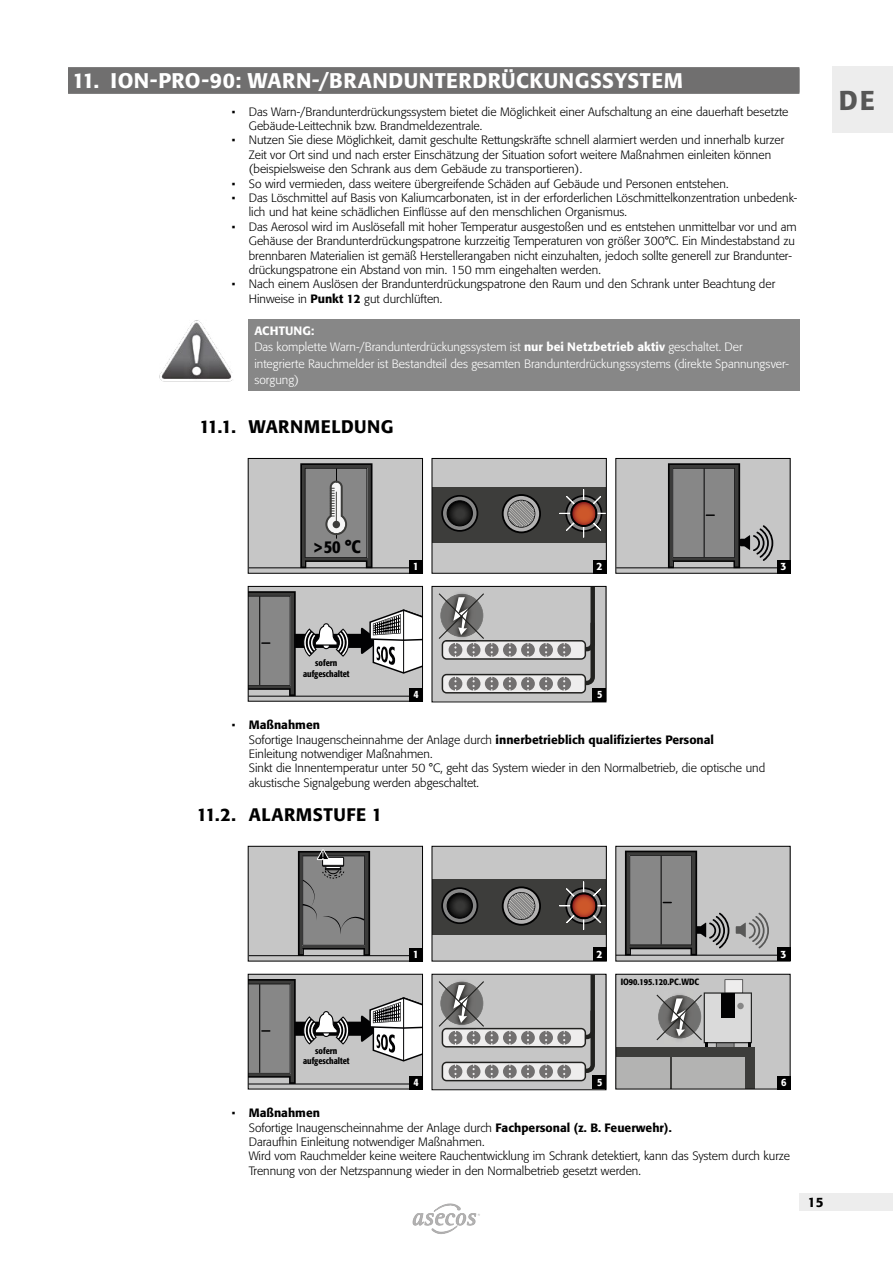
<style>
.page{position:relative;width:893px;height:1263px;background:#fff}
.page>*{position:absolute;margin:0;border:0;box-sizing:border-box;transform-origin:0 0}
.t1{font:500 27px "Formata Pro";color:#575756}
.t2{font:500 21px "Formata Pro";letter-spacing:.025em;color:#fff}
.t3{font:500 18px "Formata Pro";letter-spacing:.025em;color:#000}
.t4{font:500 condensed 17.85px "Formata Pro";color:#020203}
.t5{font:500 13.5px "Formata Pro";color:#000}
.t6{font:300 12px/14.4px "Formata Pro";color:#000}
.t7{font:300 12px/16.5px "Formata Pro";color:#fff}
.t8{font:10.8px "Myriad Pro";color:#fff}
.t9{font:500 10.5px "Formata Pro";color:#fff}
.t10{font:500 10.5px "Formata Pro";color:#fff;scale:.88 1}
.t11{font:500 condensed 9px/10.8px "Formata Pro";color:#000;text-align:center}
.s1{font-weight:500}
</style>
<div class="page">
<div style="left:799px;top:1194px;width:94px;height:17px;background:#ededed"></div>
<svg style="left:413px;top:1204px;width:67px;height:29px"></svg>
<div style="left:832px;top:67px;width:61px;height:66px;background:#ededed"></div>
<div style="left:68px;top:67px;width:731px;height:26px;background:#7f7e7e"></div>
<div style="left:68px;top:68px;width:731px;height:26px;background:#706f6f"></div>
<div style="left:248px;top:319px;width:551px;height:71px;background:#878787"></div>
<img style="left:160px;top:320px;width:73px;height:62px">
<div style="left:248px;top:458px;width:174px;height:115px;background:#c6c6c6"></div>
<hr style="left:249px;top:567px;width:173px;height:1px;background:#020203">
<svg style="left:300px;top:463px;width:72px;height:105px;background:#757575"></svg>
<hr style="left:336px;top:492px;width:1px;height:32px;background:#3d3d3b">
<div style="left:333px;top:521px;width:7px;height:7px;background:#3d3d3b;border-radius:50%"></div>
<div style="left:409px;top:560px;width:13px;height:13px;background:#000"></div>
<div style="left:248px;top:458px;width:175px;height:115px;border:1px solid #000"></div>
<div style="left:432px;top:458px;width:174px;height:115px;background:#c6c6c6"></div>
<div style="left:432px;top:487px;width:174px;height:55px;background:#3d3d3b"></div>
<svg style="left:441px;top:495px;width:37px;height:37px"></svg>
<svg style="left:447px;top:501px;width:25px;height:25px"></svg>
<div style="left:447px;top:500px;width:26px;height:26px;border:1px solid #020203;border-radius:50%"></div>
<svg style="left:559px;top:489px;width:45px;height:54px"></svg>
<div style="left:570px;top:500px;width:27px;height:27px;border:2px solid #000;border-radius:50%"></div>
<div style="left:571px;top:500px;width:26px;height:27px;border:1px solid #020203;border-radius:50%"></div>
<svg style="left:502px;top:494px;width:39px;height:39px"></svg>
<div style="left:593px;top:560px;width:13px;height:13px;background:#000"></div>
<div style="left:432px;top:458px;width:174px;height:115px;border:1px solid #000"></div>
<div style="left:616px;top:459px;width:174px;height:114px;background:#c6c6c6"></div>
<hr style="left:616px;top:567px;width:174px;height:1px;background:#020203">
<div style="left:777px;top:560px;width:13px;height:13px;background:#000"></div>
<svg style="left:668px;top:463px;width:105px;height:105px"></svg>
<div style="left:616px;top:458px;width:174px;height:115px;border:1px solid #000"></div>
<div style="left:248px;top:586px;width:174px;height:115px;background:#c6c6c6"></div>
<hr style="left:248px;top:696px;width:174px;height:1px;background:#020203">
<svg style="left:250px;top:591px;width:171px;height:105px"></svg>
<div style="left:409px;top:688px;width:13px;height:13px;background:#000"></div>
<div style="left:248px;top:586px;width:175px;height:115px;border:1px solid #000"></div>
<div style="left:432px;top:586px;width:174px;height:115px;background:#c6c6c6"></div>
<svg style="left:439px;top:588px;width:156px;height:105px"></svg>
<div style="left:593px;top:688px;width:13px;height:13px;background:#000"></div>
<div style="left:432px;top:586px;width:174px;height:116px;border:1px solid #000"></div>
<div style="left:248px;top:846px;width:174px;height:115px;background:#c6c6c6"></div>
<hr style="left:249px;top:955px;width:173px;height:1px;background:#020203">
<svg style="left:298px;top:849px;width:72px;height:107px;background:#727272"></svg>
<div style="left:409px;top:948px;width:13px;height:13px;background:#000"></div>
<div style="left:248px;top:846px;width:175px;height:115px;border:1px solid #000"></div>
<div style="left:432px;top:846px;width:174px;height:115px;background:#c6c6c6"></div>
<div style="left:432px;top:879px;width:174px;height:56px;background:#3d3d3b"></div>
<svg style="left:441px;top:887px;width:37px;height:37px"></svg>
<svg style="left:447px;top:893px;width:25px;height:25px"></svg>
<div style="left:447px;top:892px;width:26px;height:27px;border:1px solid #020203;border-radius:50%"></div>
<svg style="left:559px;top:881px;width:45px;height:49px"></svg>
<div style="left:570px;top:892px;width:27px;height:27px;border:2px solid #000;border-radius:50%"></div>
<div style="left:571px;top:893px;width:26px;height:26px;border:1px solid #020203;border-radius:50%"></div>
<svg style="left:502px;top:886px;width:39px;height:40px"></svg>
<div style="left:593px;top:948px;width:13px;height:13px;background:#000"></div>
<div style="left:432px;top:846px;width:174px;height:115px;border:1px solid #000"></div>
<div style="left:616px;top:846px;width:174px;height:115px;background:#c6c6c6"></div>
<hr style="left:616px;top:955px;width:174px;height:1px;background:#020203">
<svg style="left:736px;top:913px;width:33px;height:35px"></svg>
<div style="left:777px;top:948px;width:13px;height:13px;background:#000"></div>
<svg style="left:625px;top:851px;width:104px;height:104px"></svg>
<div style="left:616px;top:846px;width:174px;height:115px;border:1px solid #000"></div>
<svg style="left:250px;top:976px;width:171px;height:111px"></svg>
<svg style="left:250px;top:979px;width:171px;height:105px;background:#a2a2a2"></svg>
<div style="left:409px;top:1076px;width:13px;height:13px;background:#000"></div>
<div style="left:248px;top:974px;width:175px;height:115px;border:1px solid #000"></div>
<div style="left:432px;top:974px;width:174px;height:115px;background:#c6c6c6"></div>
<svg style="left:439px;top:976px;width:156px;height:105px"></svg>
<div style="left:593px;top:1076px;width:13px;height:13px;background:#000"></div>
<div style="left:432px;top:974px;width:174px;height:116px;border:1px solid #000"></div>
<div style="left:616px;top:974px;width:174px;height:115px;background:#c6c6c6"></div>
<div style="left:616px;top:1048px;width:138px;height:41px;background:#3d3d3b"></div>
<div style="left:672px;top:1057px;width:73px;height:32px;background:#b3b3b2"></div>
<div style="left:616px;top:1057px;width:54px;height:32px;background:#b3b3b2"></div>
<svg style="left:656px;top:979px;width:96px;height:69px"></svg>
<div style="left:777px;top:1076px;width:13px;height:13px;background:#000"></div>
<div style="left:616px;top:974px;width:174px;height:115px;border:1px solid #000"></div>
<h2 class="t2" style="left:72px;top:67px;width:612px">11. ION-PRO-90: WARN-/BRANDUNTERDRÜCKUNGSSYSTEM</h2>
<p class="t6" style="left:249px;top:104px;width:541px;text-indent:-17px">• Das Warn-/Brandunterdrückungssystem bietet die Möglichkeit einer Aufschaltung an eine dauerhaft besetzte<br>Gebäude-Leittechnik bzw. Brandmeldezentrale.</p>
<p class="t6" style="left:249px;top:133px;width:537px;text-indent:-17px">• Nutzen Sie diese Möglichkeit, damit geschulte Rettungskräfte schnell alarmiert werden und innerhalb kurzer<br>Zeit vor Ort sind und nach erster Einschätzung der Situation sofort weitere Maßnahmen einleiten können (beispielsweise den Schrank aus dem Gebäude zu transportieren).</p>
<p class="t6" style="left:232px;top:176px;width:498px">• So wird vermieden, dass weitere übergreifende Schäden auf Gebäude und Personen entstehen.</p>
<p class="t6" style="left:249px;top:191px;width:550px;text-indent:-17px">• Das Löschmittel auf Basis von Kaliumcarbonaten, ist in der erforderlichen Löschmittelkonzentration unbedenk&shy;lich und hat keine schädlichen Einflüsse auf den menschlichen Organismus.</p>
<p class="t6" style="left:249px;top:219px;width:549px;text-indent:-17px">• Das Aerosol wird im Auslösefall mit hoher Temperatur ausgestoßen und es entstehen unmittelbar vor und am Gehäuse der Brandunterdrückungspatrone kurzzeitig Temperaturen von größer 300°C. Ein Mindestabstand zu brennbaren Materialien ist gemäß Herstellerangaben nicht einzuhalten, jedoch sollte generell zur Brandunter&shy;drückungspatrone ein Abstand von min. 150 mm eingehalten werden.</p>
<p class="t6" style="left:249px;top:277px;width:528px;text-indent:-17px">• Nach einem Auslösen der Brandunterdrückungspatrone den Raum und den Schrank unter Beachtung der<br>Hinweise in <span class="s1">Punkt 12</span> gut durchlüften.</p>
<p class="t7" style="left:254px;top:322px;width:536px"><span class="s1">ACHTUNG:<br></span>Das komplette Warn-/Brandunterdrückungssystem ist <span class="s1">nur bei Netzbetrieb aktiv</span> geschaltet. Der integrierte Rauchmelder ist Bestandteil des gesamten Brandunterdrückungssystems (direkte Spannungsver&shy;sorgung)</p>
<h3 class="t3" style="left:199px;top:415px;width:196px">11.1. WARNMELDUNG</h3>
<h1 class="t1" style="left:839px;top:83px;width:38px">DE</h1>
<h3 class="t4" style="left:312px;top:535px;width:50px">&gt;50 °C</h3>
<p class="t11" style="left:303px;top:657px;width:48px">sofern aufgeschaltet</p>
<p class="t9" style="left:413px;top:560px;width:8px">1</p>
<p class="t9" style="left:597px;top:560px;width:8px">2</p>
<p class="t9" style="left:781px;top:560px;width:8px">3</p>
<p class="t10" style="left:414px;top:688px;width:8px">4</p>
<p class="t10" style="left:597px;top:687px;width:8px">5</p>
<p class="t6" style="left:249px;top:718px;width:518px;text-indent:-17px">• <span class="s1">Maßnahmen<br></span>Sofortige Inaugenscheinnahme der Anlage durch <span class="s1">innerbetrieblich qualifiziertes Personal </span>Einleitung notwendiger Maßnahmen.<br>Sinkt die Innentemperatur unter 50 °C, geht das System wieder in den Normalbetrieb, die optische und akustische Signalgebung werden abgeschaltet.</p>
<h3 class="t3" style="left:197px;top:803px;width:187px">11.2. ALARMSTUFE 1</h3>
<p class="t8" style="left:322px;top:848px;width:4px">!</p>
<p class="t9" style="left:413px;top:947px;width:8px">1</p>
<p class="t9" style="left:597px;top:947px;width:8px">2</p>
<p class="t9" style="left:781px;top:947px;width:8px">3</p>
<p class="t11" style="left:621px;top:976px;width:80px">IO90.195.120.PC.WDC</p>
<p class="t11" style="left:303px;top:1045px;width:48px">sofern aufgeschaltet</p>
<p class="t10" style="left:414px;top:1075px;width:8px">4</p>
<p class="t10" style="left:597px;top:1075px;width:8px">5</p>
<p class="t10" style="left:781px;top:1075px;width:8px">6</p>
<p class="t6" style="left:249px;top:1106px;width:543px;text-indent:-17px">• <span class="s1">Maßnahmen<br></span>Sofortige Inaugenscheinnahme der Anlage durch <span class="s1">Fachpersonal (z. B. Feuerwehr).<br></span>Daraufhin Einleitung notwendiger Maßnahmen.<br>Wird vom Rauchmelder keine weitere Rauchentwicklung im Schrank detektiert, kann das System durch kurze Trennung von der Netzspannung wieder in den Normalbetrieb gesetzt werden.</p>
<p class="t5" style="left:808px;top:1194px;width:17px">15</p>
</div>
